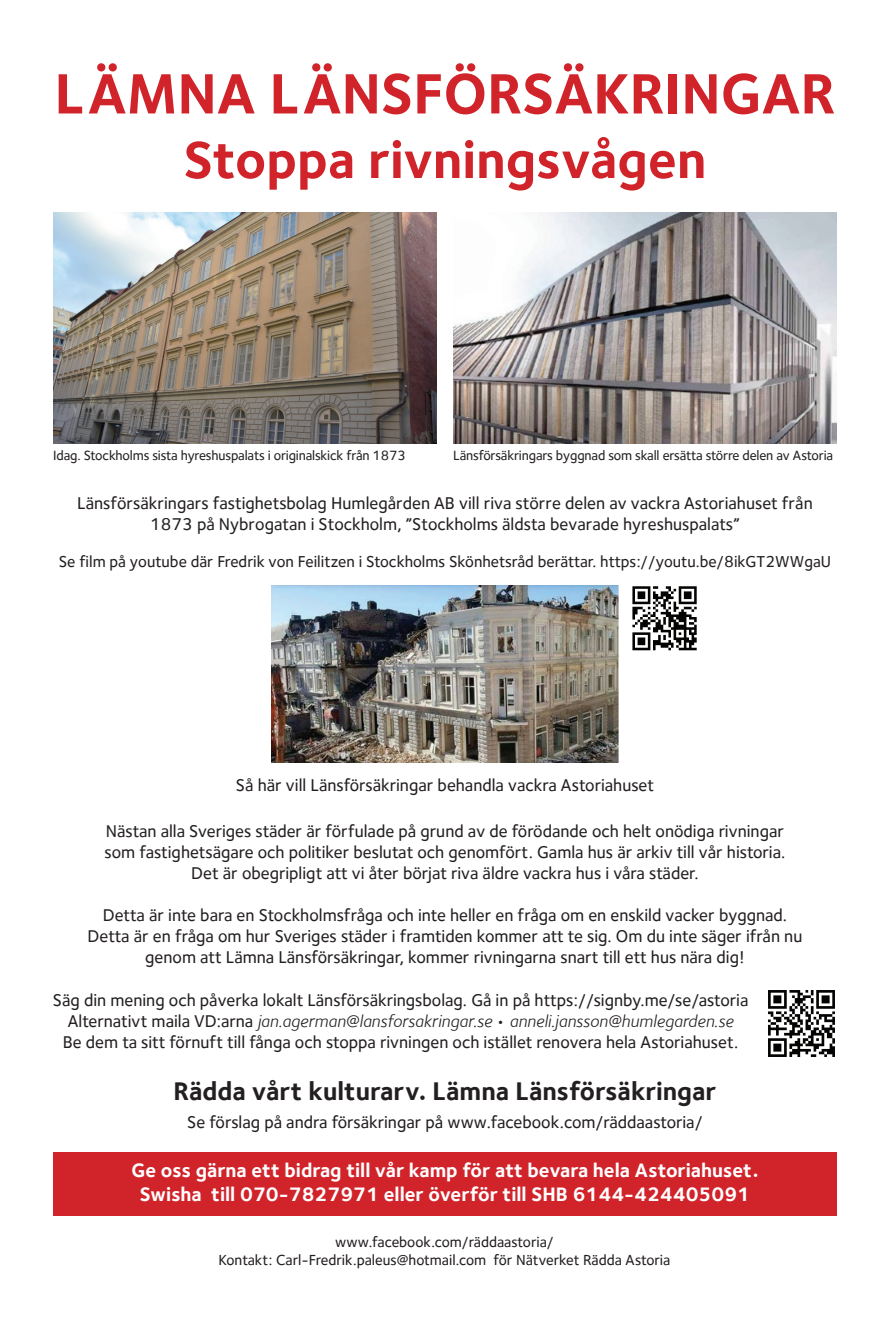
<style>
.page{position:relative;width:890px;height:1319px;background:#fff}
.page>*{position:absolute;margin:0;border:0;box-sizing:border-box;transform-origin:0 0}
.t1{font:700 58.75px "Foundry Sterling";color:#d1232a}
.t2{font:700 53.75px "Foundry Sterling";color:#d1232a}
.t3{font:700 26.25px "Foundry Sterling";color:#231f20}
.t4{font:700 20px/24px "Foundry Sterling";color:#fff;text-align:center}
.t5{font:500 17.5px/21px "Foundry Sterling";color:#231f20;text-align:center}
.t6{font:500 16.25px "Foundry Sterling";color:#231f20}
.t7{font:500 15px/18px "Foundry Sterling";color:#231f20;text-align:center}
.t8{font:500 13.75px "Foundry Sterling";letter-spacing:-.01em;color:#231f20}
.s1{font-weight:400;font-style:italic}
</style>
<div class="page">
<img style="left:53px;top:213px;width:383px;height:230px">
<img style="left:453px;top:213px;width:383px;height:230px">
<img style="left:271px;top:585px;width:347px;height:177px">
<div style="left:53px;top:1152px;width:783px;height:63px;background:#d1232a"></div>
<img style="left:632px;top:586px;width:65px;height:65px">
<img style="left:768px;top:990px;width:67px;height:67px">
<h1 class="t1" style="left:54px;top:59px;width:782px">LÄMNA LÄNSFÖRSÄKRINGAR</h1>
<h2 class="t2" style="left:183px;top:128px;width:524px">Stoppa rivningsvågen</h2>
<p class="t8" style="left:53px;top:447px;width:354px">Idag. Stockholms sista hyreshuspalats i originalskick från 1873</p>
<p class="t8" style="left:453px;top:447px;width:381px">Länsförsäkringars byggnad som skall ersätta större delen av Astoria</p>
<p class="t5" style="left:77px;top:492px;width:736px">Länsförsäkringars fastighetsbolag Humlegården AB vill riva större delen av vackra Astoriahuset från<br>1873 på Nybrogatan i Stockholm, ”Stockholms äldsta bevarade hyreshuspalats”</p>
<p class="t6" style="left:59px;top:552px;width:773px">Se film på youtube där Fredrik von Feilitzen i Stockholms Skönhetsråd berättar. https://youtu.be/8ikGT2WWgaU</p>
<p class="t5" style="left:236px;top:774px;width:419px">Så här vill Länsförsäkringar behandla vackra Astoriahuset</p>
<p class="t5" style="left:105px;top:820px;width:682px">Nästan alla Sveriges städer är förfulade på grund av de förödande och helt onödiga rivningar som fastighetsägare och politiker beslutat och genomfört. Gamla hus är arkiv till vår historia.<br>Det är obegripligt att vi åter börjat riva äldre vackra hus i våra städer.</p>
<p class="t5" style="left:88px;top:904px;width:716px">Detta är inte bara en Stockholmsfråga och inte heller en fråga om en enskild vacker byggnad.<br>Detta är en fråga om hur Sveriges städer i framtiden kommer att te sig. Om du inte säger ifrån nu genom att Lämna Länsförsäkringar, kommer rivningarna snart till ett hus nära dig!</p>
<p class="t5" style="left:53px;top:989px;width:697px">Säg din mening och påverka lokalt Länsförsäkringsbolag. Gå in på https://signby.me/se/astoria<br>Alternativt maila VD:arna <span class="s1">jan.agerman@lansforsakringar.se</span> • <span class="s1">anneli.jansson@humlegarden.se<br></span>Be dem ta sitt förnuft till fånga och stoppa rivningen och istället renovera hela Astoriahuset.</p>
<h3 class="t3" style="left:173px;top:1075px;width:544px">Rädda vårt kulturarv. Lämna Länsförsäkringar</h3>
<p class="t5" style="left:187px;top:1111px;width:517px">Se förslag på andra försäkringar på www.facebook.com/räddaastoria/</p>
<p class="t4" style="left:131px;top:1157px;width:628px">Ge oss gärna ett bidrag till vår kamp för att bevara hela Astoriahuset.<br>Swisha till 070-7827971 eller överför till SHB 6144-424405091</p>
<p class="t7" style="left:218px;top:1232px;width:453px">www.facebook.com/räddaastoria/<br>Kontakt: Carl-Fredrik.paleus@hotmail.com för Nätverket Rädda Astoria</p>
</div>
